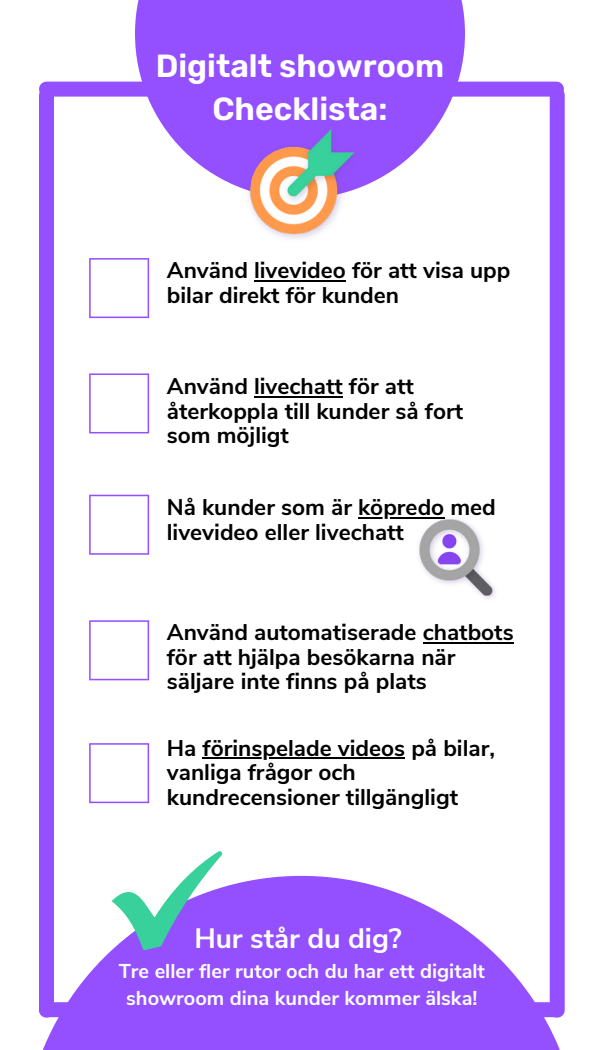
<style>
.page{position:relative;width:600px;height:1050px;background:#fff}
.page>*{position:absolute;margin:0;border:0;box-sizing:border-box;transform-origin:0 0}
.t1{font:600 32px "Rubik";color:#fff}
.t2{font:700 28px "Nunito Sans";color:#fff}
.t3{font:700 22.8px/24.4px "Nunito Sans";color:#000}
.t4{font:700 20px/26.8px "Nunito Sans";color:#fff;text-align:center}
</style>
<div class="page">
<div style="left:46px;top:82px;width:511px;height:15px;background:#9450ff"></div>
<div style="left:550px;top:95px;width:15px;height:915px;background:#9450ff"></div>
<div style="left:39px;top:95px;width:15px;height:915px;background:#9450ff"></div>
<div style="left:135px;top:0;width:330px;height:118px;background:#9450ff"></div>
<svg style="left:89px;top:258px;width:60px;height:60px"></svg>
<svg style="left:89px;top:373px;width:60px;height:60px"></svg>
<svg style="left:89px;top:495px;width:60px;height:60px"></svg>
<svg style="left:89px;top:620px;width:60px;height:60px"></svg>
<svg style="left:89px;top:743px;width:60px;height:60px"></svg>
<svg style="left:39px;top:876px;width:526px;height:174px;fill:#9450ff"></svg>
<img style="left:419px;top:505px;width:131px;height:102px">
<img style="left:158px;top:115px;width:288px;height:124px">
<svg style="left:112px;top:851px;width:110px;height:99px"></svg>
<hr style="left:254px;top:280px;width:92px;height:2px;background:#000">
<hr style="left:254px;top:396px;width:89px;height:2px;background:#000">
<hr style="left:358px;top:517px;width:86px;height:2px;background:#000">
<hr style="left:423px;top:642px;width:91px;height:2px;background:#000">
<hr style="left:203px;top:757px;width:202px;height:2px;background:#000">
<p class="t1" style="left:156px;top:47px;width:290px">Digitalt showroom</p>
<p class="t1" style="left:212px;top:90px;width:177px">Checklista:</p>
<p class="t3" style="left:167px;top:259px;width:345px">Använd livevideo för att visa upp bilar direkt för kunden</p>
<p class="t3" style="left:167px;top:374px;width:298px">Använd livechatt för att återkoppla till kunder så fort</p>
<p class="t3" style="left:167px;top:423px;width:124px">som möjligt</p>
<p class="t3" style="left:167px;top:495px;width:331px">Nå kunder som är köpredo med livevideo eller livechatt</p>
<p class="t3" style="left:167px;top:620px;width:348px">Använd automatiserade chatbots för att hjälpa besökarna när säljare inte finns på plats</p>
<p class="t3" style="left:167px;top:736px;width:330px">Ha förinspelade videos på bilar, vanliga frågor och kundrecensioner tillgängligt</p>
<p class="t2" style="left:194px;top:920px;width:209px">Hur står du dig?</p>
<p class="t4" style="left:119px;top:958px;width:368px">Tre eller fler rutor och du har ett digitalt showroom dina kunder kommer älska!</p>
</div>
